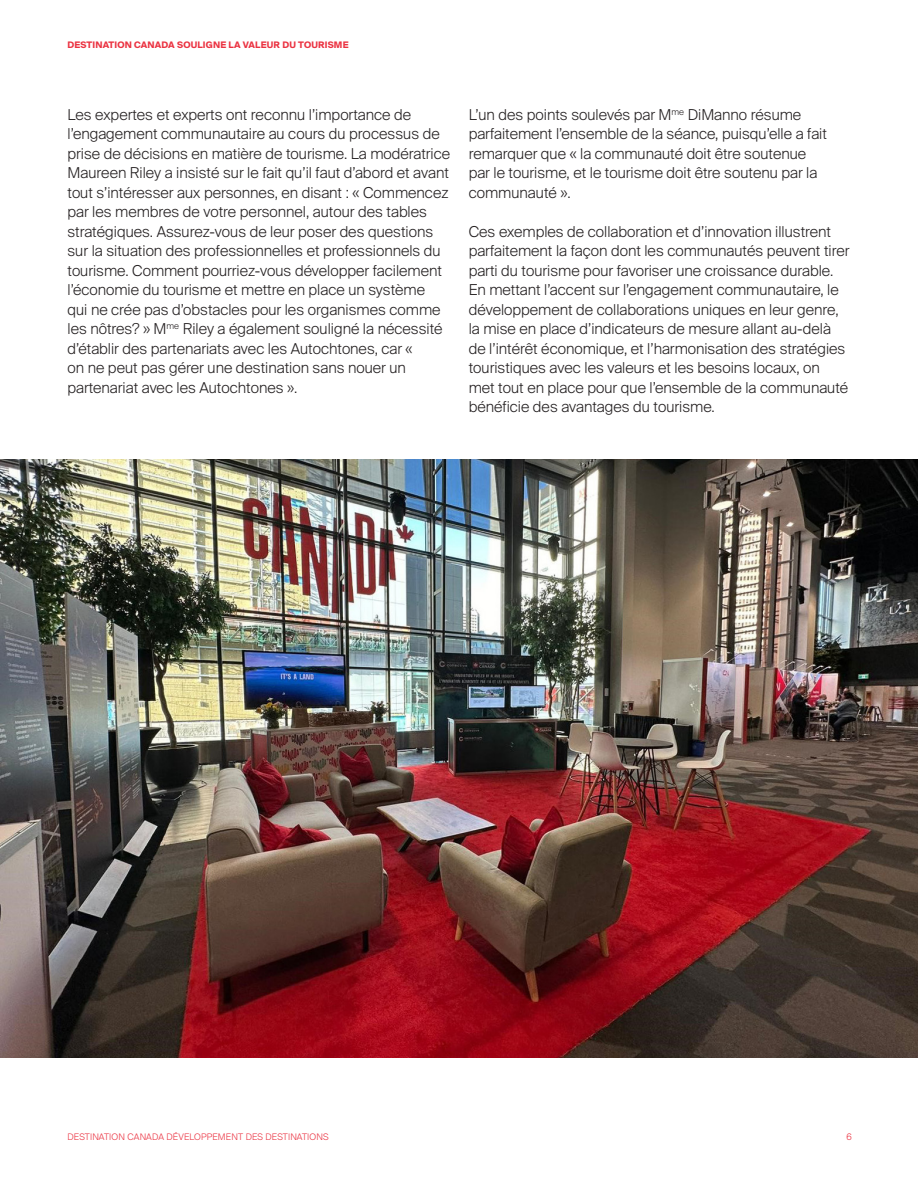
<style>
.page{position:relative;width:918px;height:1188px;background:#fff}
.page>*{position:absolute;margin:0;border:0;box-sizing:border-box;transform-origin:0 0}
.t1{font:300 15px/19.5px "Suisse Intl";color:#231f20}
.t2{font:300 9px "Suisse Intl";letter-spacing:.02em;color:#eb3342}
.t3{font:700 9px "Suisse Intl";letter-spacing:.02em;color:#eb3342}
</style>
<div class="page">
<img style="left:0;top:459px;width:918px;height:599px">
<p class="t3" style="left:68px;top:39px;width:283px">DESTINATION CANADA SOULIGNE LA VALEUR DU TOURISME</p>
<p class="t1" style="left:68px;top:105px;width:384px">Les expertes et experts ont reconnu l’importance de l’engagement communautaire au cours du processus de prise de décisions en matière de tourisme. La modératrice Maureen Riley a insisté sur le fait qu’il faut d’abord et avant tout s’intéresser aux personnes, en disant : « Commencez par les membres de votre personnel, autour des tables stratégiques. Assurez-vous de leur poser des questions sur la situation des professionnelles et professionnels du tourisme. Comment pourriez-vous développer facilement l’économie du tourisme et mettre en place un système<br>qui ne crée pas d’obstacles pour les organismes comme les nôtres? » M<sup>me</sup> Riley a également souligné la nécessité d’établir des partenariats avec les Autochtones, car «<br>on ne peut pas gérer une destination sans nouer un partenariat avec les Autochtones ».</p>
<p class="t1" style="left:469px;top:105px;width:360px">L’un des points soulevés par M<sup>me</sup> DiManno résume parfaitement l’ensemble de la séance, puisqu’elle a fait remarquer que « la communauté doit être soutenue par le tourisme, et le tourisme doit être soutenu par la communauté ».</p>
<p class="t1" style="left:469px;top:222px;width:382px">Ces exemples de collaboration et d’innovation illustrent parfaitement la façon dont les communautés peuvent tirer parti du tourisme pour favoriser une croissance durable.<br>En mettant l’accent sur l’engagement communautaire, le développement de collaborations uniques en leur genre, la mise en place d’indicateurs de mesure allant au-delà de l’intérêt économique, et l’harmonisation des stratégies touristiques avec les valeurs et les besoins locaux, on met tout en place pour que l’ensemble de la communauté bénéficie des avantages du tourisme.</p>
<p class="t2" style="left:68px;top:1132px;width:263px">DESTINATION CANADA DÉVELOPPEMENT DES DESTINATIONS</p>
<p class="t2" style="left:847px;top:1132px;width:7px">6</p>
</div>
